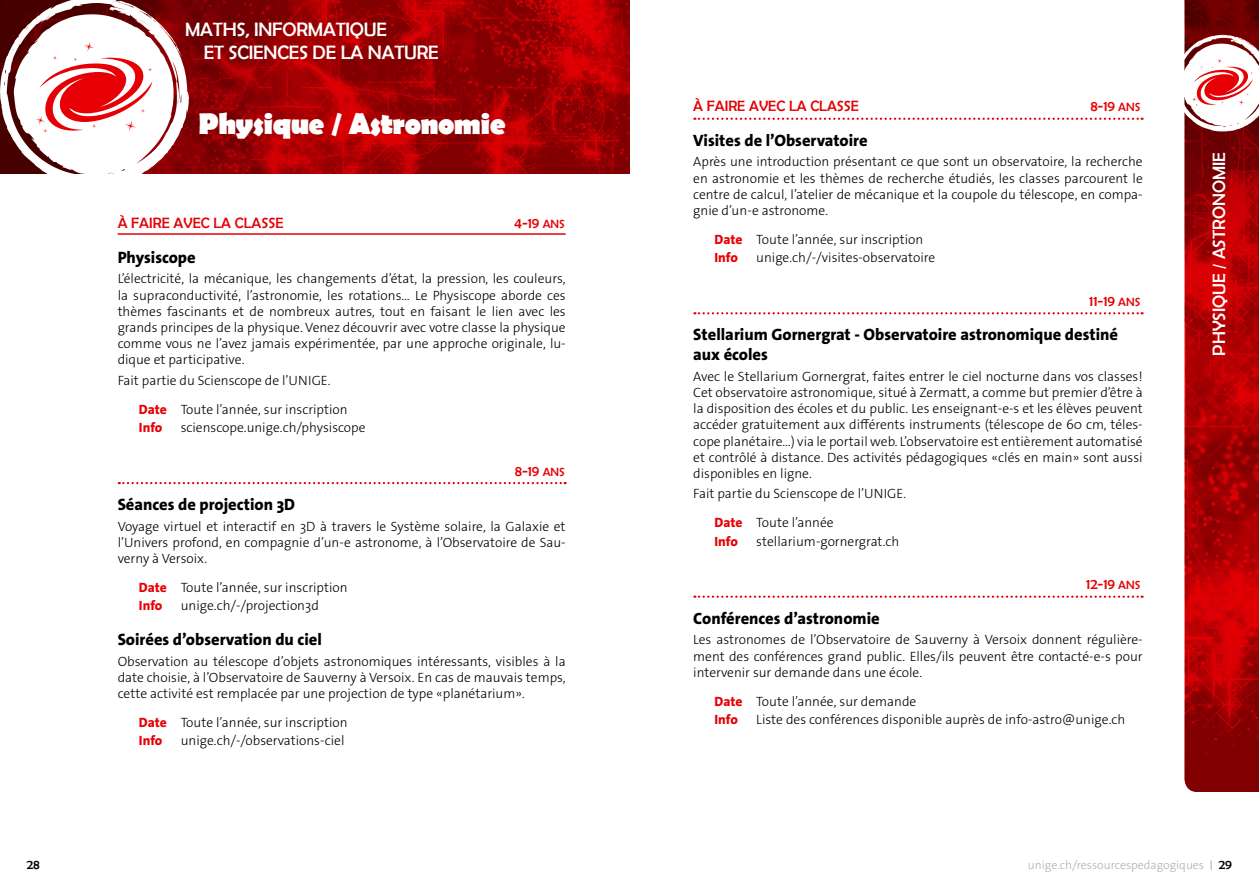
<style>
.page{position:relative;width:1259px;height:893px;background:#fff}
.page>*{position:absolute;margin:0;border:0;box-sizing:border-box;transform-origin:0 0}
.t1{font:700 30px "Berlin Sans FB";letter-spacing:-.02em;color:#fff}
.t2{font:19.5px/23.4px "Berlin Sans FB";letter-spacing:-.01em;color:#fff}
.t3{font:18px "Berlin Sans FB";color:#fff}
.t4{font:800 16.5px/19.8px "The Sans Os F";color:#000}
.t5{font:15px "Berlin Sans FB";color:#e60005}
.t6{font:300 13.5px/16.2px "The Sans Os F";color:#000;text-align:justify}
.t7{font:800 13.5px "The Sans Os F";color:#e60005}
.t8{font:13.5px "Berlin Sans FB";color:#000}
.t9{font:300 12px "The Sans Os F";color:#aeafb2}
.s1{font-size:12px}
.s2{font-weight:800;color:#e60005}
.s3{font-family:"Berlin Sans FB";font-weight:400}
.s4{font-family:"Berlin Sans FB";font-weight:400;font-size:13.5px;color:#000}
</style>
<div class="page">
<img style="left:189px;top:0;width:440px;height:174px">
<hr style="left:118px;top:233px;width:448px;height:2px;background:#e60005">
<svg style="left:119px;top:482px;width:446px;height:2px"></svg>
<svg style="left:0;top:0;width:189px;height:174px"></svg>
<img style="left:1184px;top:0;width:75px;height:792px">
<svg style="left:694px;top:118px;width:448px;height:2px"></svg>
<svg style="left:694px;top:312px;width:448px;height:2px"></svg>
<svg style="left:694px;top:596px;width:448px;height:2px"></svg>
<svg style="left:1184px;top:35px;width:75px;height:97px"></svg>
<p class="t8" style="left:27px;top:856px;width:14px">28</p>
<h2 class="t2" style="left:204px;top:17px;width:236px;text-indent:-19px">MATHS, INFORMATIQUE<br>ET SCIENCES DE LA NATURE</h2>
<h1 class="t1" style="left:198px;top:106px;width:309px">Physique / Astronomie</h1>
<p class="t5" style="left:118px;top:215px;width:167px">À FAIRE AVEC LA CLASSE</p>
<p class="t5" style="left:514px;top:215px;width:52px">4-19 <span class="s1">ANS</span></p>
<p class="t4" style="left:118px;top:248px;width:80px">Physiscope</p>
<p class="t6" style="left:118px;top:271px;width:449px">L’électricité, la mécanique, les changements d’état, la pression, les couleurs, la supraconductivité, l’astronomie, les rotations… Le Physiscope aborde ces thèmes fascinants et de nombreux autres, tout en faisant le lien avec les grands principes de la physique. Venez découvrir avec votre classe la physique comme vous ne l’avez jamais expérimentée, par une approche originale, lu&shy;dique et participative.</p>
<p class="t6" style="left:139px;top:366px;width:210px;line-height:29px;text-indent:-21px">Fait partie du Scienscope de l’UNIGE.<br><span class="s2">Date</span> Toute l’année, sur inscription</p>
<p class="t7" style="left:139px;top:419px;width:25px">Info</p>
<p class="t6" style="left:181px;top:419px;width:186px">scienscope.unige.ch/physiscope</p>
<p class="t5" style="left:515px;top:462px;width:51px">8-19 <span class="s1">ANS</span></p>
<p class="t4" style="left:118px;top:495px;width:179px">Séances de projection 3D</p>
<p class="t6" style="left:118px;top:518px;width:449px">Voyage virtuel et interactif en 3D à travers le Système solaire, la Galaxie et l’Univers profond, en compagnie d’un-e astronome, à l’Observatoire de Sau&shy;verny à Versoix.</p>
<p class="t6" style="left:139px;top:578px;width:210px;line-height:18.3px"><span class="s2">Date</span> Toute l’année, sur inscription<br><span class="s2">Info</span></p>
<p class="t6" style="left:181px;top:598px;width:140px">unige.ch/-/projection3d</p>
<p class="t4" style="left:118px;top:630px;width:206px">Soirées d’observation du ciel</p>
<p class="t6" style="left:118px;top:653px;width:449px">Observation au télescope d’objets astronomiques intéressants, visibles à la date choisie, à l’Observatoire de Sauverny à Versoix. En cas de mauvais temps, cette activité est remplacée par une projection de type «planétarium».</p>
<p class="t6" style="left:139px;top:713px;width:210px;line-height:18.3px"><span class="s2">Date</span> Toute l’année, sur inscription<br><span class="s2">Info</span></p>
<p class="t6" style="left:181px;top:733px;width:165px">unige.ch/-/observations-ciel</p>
<p class="t5" style="left:693px;top:98px;width:167px">À FAIRE AVEC LA CLASSE</p>
<p class="t5" style="left:1090px;top:98px;width:51px">8-19 <span class="s1">ANS</span></p>
<p class="t4" style="left:693px;top:131px;width:176px">Visites de l’Observatoire</p>
<p class="t6" style="left:693px;top:154px;width:451px">Après une introduction présentant ce que sont un observatoire, la recherche en astronomie et les thèmes de recherche étudiés, les classes parcourent le centre de calcul, l’atelier de mécanique et la coupole du télescope, en compa&shy;gnie d’un-e astronome.</p>
<p class="t6" style="left:714px;top:230px;width:210px;line-height:18.3px"><span class="s2">Date</span> Toute l’année, sur inscription<br><span class="s2">Info</span></p>
<p class="t6" style="left:756px;top:250px;width:180px">unige.ch/-/visites-observatoire</p>
<p class="t5" style="left:1089px;top:292px;width:53px">11-19 <span class="s1">ANS</span></p>
<p class="t4" style="left:693px;top:325px;width:426px">Stellarium Gornergrat - Observatoire astronomique destiné aux écoles</p>
<p class="t6" style="left:693px;top:368px;width:451px">Avec le Stellarium Gornergrat, faites entrer le ciel nocturne dans vos classes!<br>Cet observatoire astronomique, situé à Zermatt, a comme but premier d’être à la disposition des écoles et du public. Les enseignant-e-s et les élèves peuvent accéder gratuitement aux différents instruments (télescope de 60 cm, téles&shy;cope planétaire...) via le portail web. L’observatoire est entièrement automatisé et contrôlé à distance. Des activités pédagogiques «clés en main» sont aussi disponibles en ligne.</p>
<p class="t6" style="left:714px;top:479px;width:193px;line-height:29px;text-indent:-21px">Fait partie du Scienscope de l’UNIGE.<br><span class="s2">Date</span> Toute l’année</p>
<p class="t7" style="left:714px;top:532px;width:25px">Info</p>
<p class="t6" style="left:756px;top:533px;width:144px">stellarium-gornergrat.ch</p>
<p class="t5" style="left:1086px;top:576px;width:56px">12-19 <span class="s1">ANS</span></p>
<p class="t4" style="left:693px;top:608px;width:188px">Conférences d’astronomie</p>
<p class="t6" style="left:693px;top:632px;width:451px">Les astronomes de l’Observatoire de Sauverny à Versoix donnent régulière&shy;ment des conférences grand public. Elles/ils peuvent être contacté-e-s pour intervenir sur demande dans une école.</p>
<p class="t6" style="left:714px;top:692px;width:203px;line-height:18.3px"><span class="s2">Date</span> Toute l’année, sur demande<br><span class="s2">Info</span></p>
<p class="t6" style="left:756px;top:711px;width:370px">Liste des conférences disponible auprès de info-astro@unige.ch</p>
<h3 class="t3" style="left:1209px;top:356px;width:205px;rotate:-90deg">PHYSIQUE / ASTRONOMIE</h3>
<p class="t9" style="left:1028px;top:857px;width:206px">unige.ch/ressourcespedagogiques <span class="s3">|</span> <span class="s4">29</span></p>
</div>
